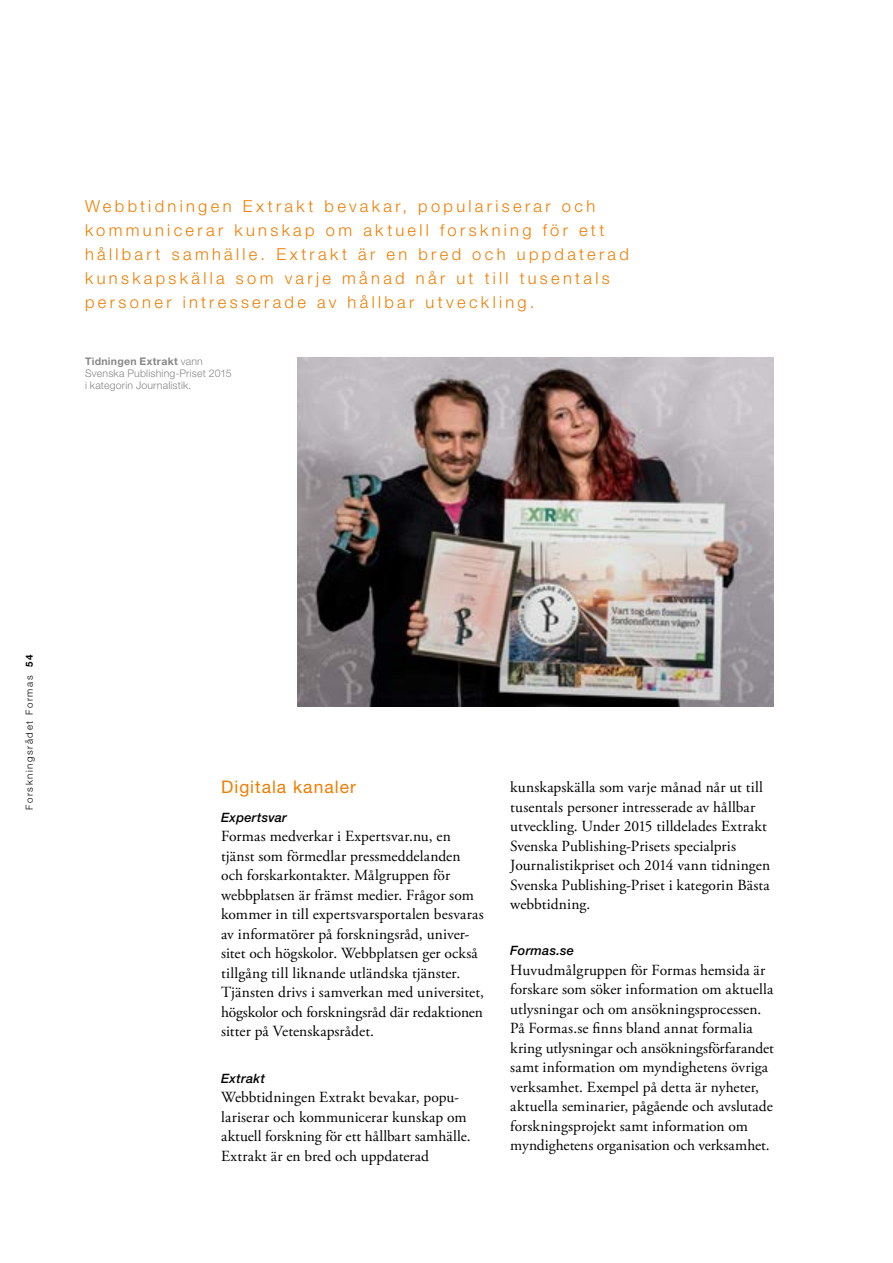
<style>
.page{position:relative;width:893px;height:1263px;background:#fff}
.page>*{position:absolute;margin:0;border:0;box-sizing:border-box;transform-origin:0 0}
.t1{font:17.4px "Helvetica Neue LT Std";letter-spacing:.06em;color:#ef7d00}
.t2{font:300 16.5px/24px "Helvetica Neue LT Std";letter-spacing:.2em;color:#ef7d00}
.t3{font:15.45px/19.5px "Adobe Garamond Pro";letter-spacing:.005em;color:#000}
.t4{font:italic 500 12.9px "Helvetica Neue LT Std";letter-spacing:.02em;color:#000}
.t5{font:300 10.5px/12px "Helvetica Neue LT Std";letter-spacing:.02em;color:#878787}
.t6{font:300 9.75px "Helvetica Neue LT Std";letter-spacing:.16em;color:#000}
.s1{font-weight:700}
</style>
<div class="page">
<img style="left:298px;top:357px;width:476px;height:350px">
<p class="t2" style="left:85px;top:193px;width:545px">Webbtidningen Extrakt bevakar, populariserar och kommunicerar kunskap om aktuell forskning för ett hållbart samhälle. Extrakt är en bred och uppdaterad kunskapskälla som varje månad når ut till tusentals personer intresserade av hållbar utveckling.</p>
<p class="t5" style="left:85px;top:355px;width:148px"><span class="s1">Tidningen Extrakt</span> vann<br>Svenska Publishing-Priset 2015 i kategorin Journalistik.</p>
<p class="t6" style="left:23px;top:810px;width:157px;rotate:-90deg">Forskningsrådet Formas <span class="s1">54</span></p>
<p class="t1" style="left:221px;top:777px;width:136px">Digitala kanaler</p>
<p class="t4" style="left:221px;top:810px;width:67px">Expertsvar</p>
<p class="t3" style="left:221px;top:827px;width:264px">Formas medverkar i Expertsvar.nu, en tjänst som förmedlar pressmeddelanden och forskarkontakter. Målgruppen för webbplatsen är främst medier. Frågor som kommer in till expertsvarsportalen besvaras av informatörer på forskningsråd, univer&shy;sitet och högskolor. Webbplatsen ger också tillgång till liknande utländska tjänster.<br>Tjänsten drivs i samverkan med universitet, högskolor och forskningsråd där redaktionen sitter på Vetenskapsrådet.</p>
<p class="t4" style="left:221px;top:1070px;width:45px">Extrakt</p>
<p class="t3" style="left:221px;top:1088px;width:251px">Webbtidningen Extrakt bevakar, popu&shy;lariserar och kommunicerar kunskap om aktuell forskning för ett hållbart samhälle.<br>Extrakt är en bred och uppdaterad</p>
<p class="t3" style="left:510px;top:778px;width:261px">kunskapskälla som varje månad når ut till tusentals personer intresserade av hållbar utveckling. Under 2015 tilldelades Extrakt Svenska Publishing-Prisets specialpris Journalistikpriset och 2014 vann tidningen Svenska Publishing-Priset i kategorin Bästa webbtidning.</p>
<p class="t4" style="left:510px;top:943px;width:65px">Formas.se</p>
<p class="t3" style="left:510px;top:961px;width:265px">Huvudmålgruppen för Formas hemsida är forskare som söker information om aktuella utlysningar och om ansökningsprocessen.<br>På Formas.se finns bland annat formalia kring utlysningar och ansökningsförfarandet samt information om myndighetens övriga verksamhet. Exempel på detta är nyheter, aktuella seminarier, pågående och avslutade forskningsprojekt samt information om myndighetens organisation och verksamhet.</p>
</div>
